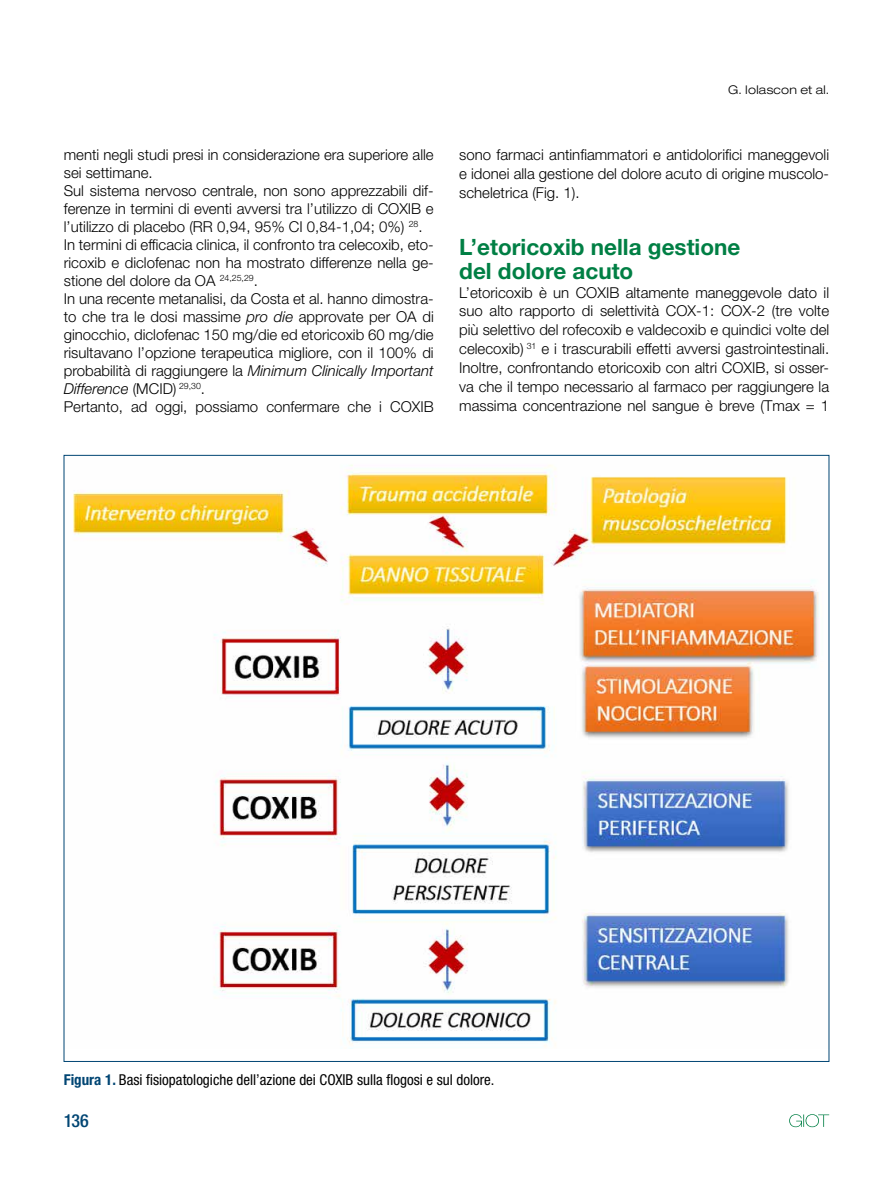
<style>
.page{position:relative;width:893px;height:1191px;background:#fff}
.page>*{position:absolute;margin:0;border:0;box-sizing:border-box;transform-origin:0 0}
.t1{font:700 22.5px/23.4px "Helvetica Neue LT Std";color:#007f44}
.t2{font:500 condensed 18px "Helvetica Neue LT Std";color:#004573}
.t3{font:300 15px/18px "Helvetica Neue LT Std";color:#000;text-align:justify}
.t4{font:condensed 15px "Helvetica Neue LT Std";color:#000}
.t5{font:300 expanded 12px "Helvetica Neue LT Std";letter-spacing:.025em;color:#000}
.s1{font-style:italic}
.s2{font-weight:700;color:#004573}
</style>
<div class="page">
<svg style="left:789px;top:1114px;width:40px;height:13px"></svg>
<img style="left:73px;top:465px;width:746px;height:582px">
<p class="t5" style="left:728px;top:82px;width:103px">G. Iolascon et al.</p>
<p class="t3" style="left:64px;top:145px;width:371px;text-align:left">menti negli studi presi in considerazione era superiore alle sei settimane.<br>Sul sistema nervoso centrale, non sono apprezzabili dif&shy;ferenze in termini di eventi avversi tra l’utilizzo di COXIB e l’utilizzo di placebo (RR 0,94, 95% CI 0,84-1,04; 0%) <sup>28</sup>.<br>In termini di efficacia clinica, il confronto tra celecoxib, eto&shy;ricoxib e diclofenac non ha mostrato differenze nella ge&shy;stione del dolore da OA <sup>24,25,29</sup>.<br>In una recente metanalisi, da Costa et al. hanno dimostra&shy;to che tra le dosi massime <span class="s1">pro die</span> approvate per OA di ginocchio, diclofenac 150 mg/die ed etoricoxib 60 mg/die risultavano l’opzione terapeutica migliore, con il 100% di probabilità di raggiungere la <span class="s1">Minimum Clinically Important Difference</span> (MCID) <sup>29,30</sup>.<br>Pertanto, ad oggi, possiamo confermare che i COXIB</p>
<p class="t3" style="left:459px;top:144px;width:371px;line-height:18.9px">sono farmaci antinfiammatori e antidolorifici maneggevoli e idonei alla gestione del dolore acuto di origine muscolo&shy;scheletrica (Fig. 1).</p>
<h1 class="t1" style="left:459px;top:235px;width:283px">L’etoricoxib nella gestione del dolore acuto</h1>
<p class="t3" style="left:459px;top:282px;width:371px;line-height:18.9px">L’etoricoxib è un COXIB altamente maneggevole dato il suo alto rapporto di selettività COX-1: COX-2 (tre volte più selettivo del rofecoxib e valdecoxib e quindici volte del celecoxib) <sup>31</sup> e i trascurabili effetti avversi gastrointestinali.<br>Inoltre, confrontando etoricoxib con altri COXIB, si osser&shy;va che il tempo necessario al farmaco per raggiungere la massima concentrazione nel sangue è breve (Tmax = 1</p>
<p class="t4" style="left:64px;top:1070px;width:432px"><span class="s2">Figura 1.</span> Basi fisiopatologiche dell’azione dei COXIB sulla flogosi e sul dolore.</p>
<p class="t2" style="left:64px;top:1110px;width:27px">136</p>
</div>
